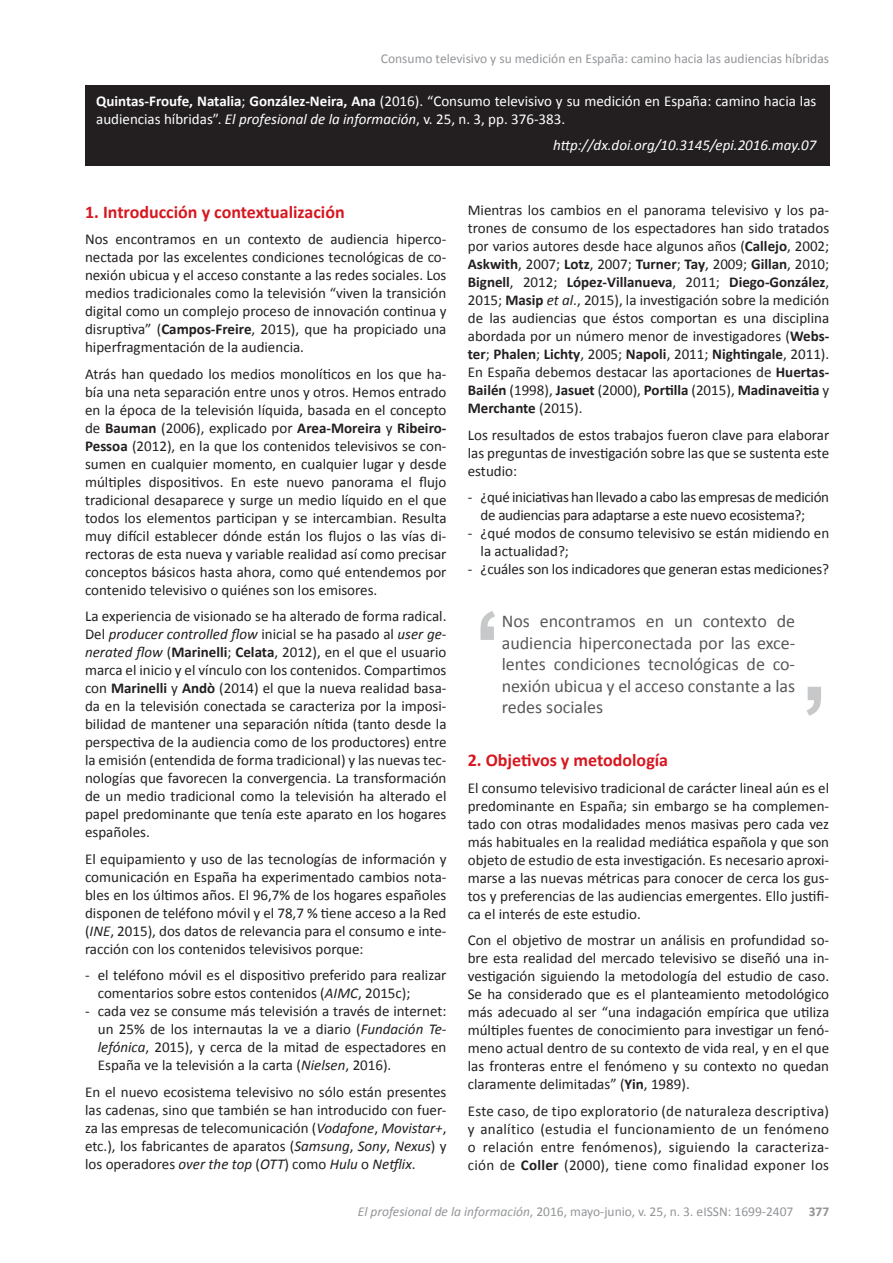
<style>
.page{position:relative;width:893px;height:1263px;background:#fff}
.page>*{position:absolute;margin:0;border:0;box-sizing:border-box;transform-origin:0 0}
.t1{font:18px/21.6px "Calibri";color:#57585a;text-align:justify}
.t2{font:700 18px "Calibri";color:#d7171f}
.t3{font:15px/18px "Calibri";color:#231f20;text-align:justify}
.t4{font:15px/18px "Calibri";color:#fff}
.t5{font:15px/18px "Calibri";letter-spacing:-.02em;color:#231f20}
.t6{font:italic 15px "Calibri";color:#fff}
.t7{font:13.5px "Calibri";color:#939598}
.s1{font-weight:700}
.s2{font-style:italic}
</style>
<div class="page">
<div style="left:85px;top:85px;width:744px;height:81px;background:#231f20"></div>
<svg style="left:806px;top:687px;width:15px;height:29px"></svg>
<svg style="left:480px;top:611px;width:15px;height:29px"></svg>
<p class="t7" style="left:381px;top:50px;width:450px">Consumo televisivo y su medición en España: camino hacia las audiencias híbridas</p>
<p class="t4" style="left:96px;top:92px;width:722px"><span class="s1">Quintas-Froufe, Natalia</span>; <span class="s1">González-Neira, Ana</span> (2016). “Consumo televisivo y su medición en España: camino hacia las audiencias híbridas”. <span class="s2">El profesional de la información</span>, v. 25, n. 3, pp. 376-383.</p>
<p class="t6" style="left:553px;top:135px;width:265px">http://dx.doi.org/10.3145/epi.2016.may.07</p>
<p class="t2" style="left:85px;top:200px;width:261px">1. Introducción y contextualización</p>
<p class="t3" style="left:85px;top:230px;width:363px">Nos encontramos en un contexto de audiencia hiperco&shy;nectada por las excelentes condiciones tecnológicas de co&shy;nexión ubicua y el acceso constante a las redes sociales. Los medios tradicionales como la televisión “viven la transición digital como un complejo proceso de innovación continua y disruptiva” (<span class="s1">Campos-Freire</span>, 2015), que ha propiciado una hiperfragmentación de la audiencia.</p>
<p class="t3" style="left:85px;top:365px;width:363px">Atrás han quedado los medios monolíticos en los que ha&shy;bía una neta separación entre unos y otros. Hemos entrado en la época de la televisión líquida, basada en el concepto de <span class="s1">Bauman</span> (2006), explicado por <span class="s1">Area-Moreira</span> y <span class="s1">Ribeiro-Pessoa</span> (2012), en la que los contenidos televisivos se con&shy;sumen en cualquier momento, en cualquier lugar y desde múltiples dispositivos. En este nuevo panorama el flujo tradicional desaparece y surge un medio líquido en el que todos los elementos participan y se intercambian. Resulta muy difícil establecer dónde están los flujos o las vías di&shy;rectoras de esta nueva y variable realidad así como precisar conceptos básicos hasta ahora, como qué entendemos por contenido televisivo o quiénes son los emisores.</p>
<p class="t3" style="left:85px;top:607px;width:363px">La experiencia de visionado se ha alterado de forma radical.<br>Del <span class="s2">producer controlled flow</span> inicial se ha pasado al <span class="s2">user ge&shy;nerated flow</span> (<span class="s1">Marinelli</span>; <span class="s1">Celata</span>, 2012), en el que el usuario marca el inicio y el vínculo con los contenidos. Compartimos con <span class="s1">Marinelli</span> y <span class="s1">Andò</span> (2014) el que la nueva realidad basa&shy;da en la televisión conectada se caracteriza por la imposi&shy;bilidad de mantener una separación nítida (tanto desde la perspectiva de la audiencia como de los productores) entre la emisión (entendida de forma tradicional) y las nuevas tec&shy;nologías que favorecen la convergencia. La transformación de un medio tradicional como la televisión ha alterado el papel predominante que tenía este aparato en los hogares españoles.</p>
<p class="t3" style="left:85px;top:850px;width:363px">El equipamiento y uso de las tecnologías de información y comunicación en España ha experimentado cambios nota&shy;bles en los últimos años. El 96,7% de los hogares españoles disponen de teléfono móvil y el 78,7 % tiene acceso a la Red (<span class="s2">INE</span>, 2015), dos datos de relevancia para el consumo e inte&shy;racción con los contenidos televisivos porque:</p>
<p class="t3" style="left:98px;top:966px;width:350px;text-indent:-13px">- el teléfono móvil es el dispositivo preferido para realizar comentarios sobre estos contenidos (<span class="s2">AIMC</span>, 2015c);</p>
<p class="t3" style="left:98px;top:1002px;width:350px;text-indent:-13px">- cada vez se consume más televisión a través de internet: un 25% de los internautas la ve a diario (<span class="s2">Fundación Te&shy;lefónica</span>, 2015), y cerca de la mitad de espectadores en España ve la televisión a la carta (<span class="s2">Nielsen</span>, 2016).</p>
<p class="t3" style="left:85px;top:1083px;width:363px">En el nuevo ecosistema televisivo no sólo están presentes las cadenas, sino que también se han introducido con fuer&shy;za las empresas de telecomunicación (<span class="s2">Vodafone</span>, <span class="s2">Movistar+</span>, etc.), los fabricantes de aparatos (<span class="s2">Samsung</span>, <span class="s2">Sony</span>, <span class="s2">Nexus</span>) y los operadores <span class="s2">over the top</span> (<span class="s2">OTT</span>) como <span class="s2">Hulu</span> o <span class="s2">Netflix</span>.</p>
<p class="t3" style="left:468px;top:201px;width:363px">Mientras los cambios en el panorama televisivo y los pa&shy;trones de consumo de los espectadores han sido tratados por varios autores desde hace algunos años (<span class="s1">Callejo</span>, 2002; <span class="s1">Askwith</span>, 2007; <span class="s1">Lotz</span>, 2007; <span class="s1">Turner</span>; <span class="s1">Tay</span>, 2009; <span class="s1">Gillan</span>, 2010; <span class="s1">Bignell</span>, 2012; <span class="s1">López-Villanueva</span>, 2011; <span class="s1">Diego-González</span>, 2015; <span class="s1">Masip</span> <span class="s2">et al</span>., 2015), la investigación sobre la medición de las audiencias que éstos comportan es una disciplina abordada por un número menor de investigadores (<span class="s1">Webs&shy;ter</span>; <span class="s1">Phalen</span>; <span class="s1">Lichty</span>, 2005; <span class="s1">Napoli</span>, 2011; <span class="s1">Nightingale</span>, 2011).<br>En España debemos destacar las aportaciones de <span class="s1">Huertas-Bailén</span> (1998), <span class="s1">Jasuet</span> (2000), <span class="s1">Portilla</span> (2015), <span class="s1">Madinaveitia</span> y <span class="s1">Merchante</span> (2015).</p>
<p class="t3" style="left:468px;top:426px;width:363px">Los resultados de estos trabajos fueron clave para elaborar las preguntas de investigación sobre las que se sustenta este estudio:</p>
<p class="t5" style="left:481px;top:488px;width:350px;text-indent:-13px">- ¿qué iniciativas han llevado a cabo las empresas de medición de audiencias para adaptarse a este nuevo ecosistema?;</p>
<p class="t3" style="left:481px;top:524px;width:350px;text-indent:-13px">- ¿qué modos de consumo televisivo se están midiendo en la actualidad?;</p>
<p class="t3" style="left:468px;top:560px;width:363px">- ¿cuáles son los indicadores que generan estas mediciones?</p>
<p class="t1" style="left:502px;top:610px;width:295px">Nos encontramos en un contexto de audiencia hiperconectada por las exce&shy;lentes condiciones tecnológicas de co&shy;nexión ubicua y el acceso constante a las redes sociales</p>
<p class="t2" style="left:468px;top:749px;width:202px">2. Objetivos y metodología</p>
<p class="t3" style="left:468px;top:779px;width:363px">El consumo televisivo tradicional de carácter lineal aún es el predominante en España; sin embargo se ha complemen&shy;tado con otras modalidades menos masivas pero cada vez más habituales en la realidad mediática española y que son objeto de estudio de esta investigación. Es necesario aproxi&shy;marse a las nuevas métricas para conocer de cerca los gus&shy;tos y preferencias de las audiencias emergentes. Ello justifi&shy;ca el interés de este estudio.</p>
<p class="t3" style="left:468px;top:931px;width:363px">Con el objetivo de mostrar un análisis en profundidad so&shy;bre esta realidad del mercado televisivo se diseñó una in&shy;vestigación siguiendo la metodología del estudio de caso.<br>Se ha considerado que es el planteamiento metodológico más adecuado al ser “una indagación empírica que utiliza múltiples fuentes de conocimiento para investigar un fenó&shy;meno actual dentro de su contexto de vida real, y en el que las fronteras entre el fenómeno y su contexto no quedan claramente delimitadas” (<span class="s1">Yin</span>, 1989).</p>
<p class="t3" style="left:468px;top:1102px;width:363px">Este caso, de tipo exploratorio (de naturaleza descriptiva) y analítico (estudia el funcionamiento de un fenómeno o relación entre fenómenos), siguiendo la caracteriza&shy;ción de <span class="s1">Coller</span> (2000), tiene como finalidad exponer los</p>
<p class="t7" style="left:358px;top:1203px;width:473px"><span class="s2">El profesional de la información</span>, 2016, mayo-junio, v. 25, n. 3. eISSN: 1699-2407 <span class="s1">377</span></p>
</div>
